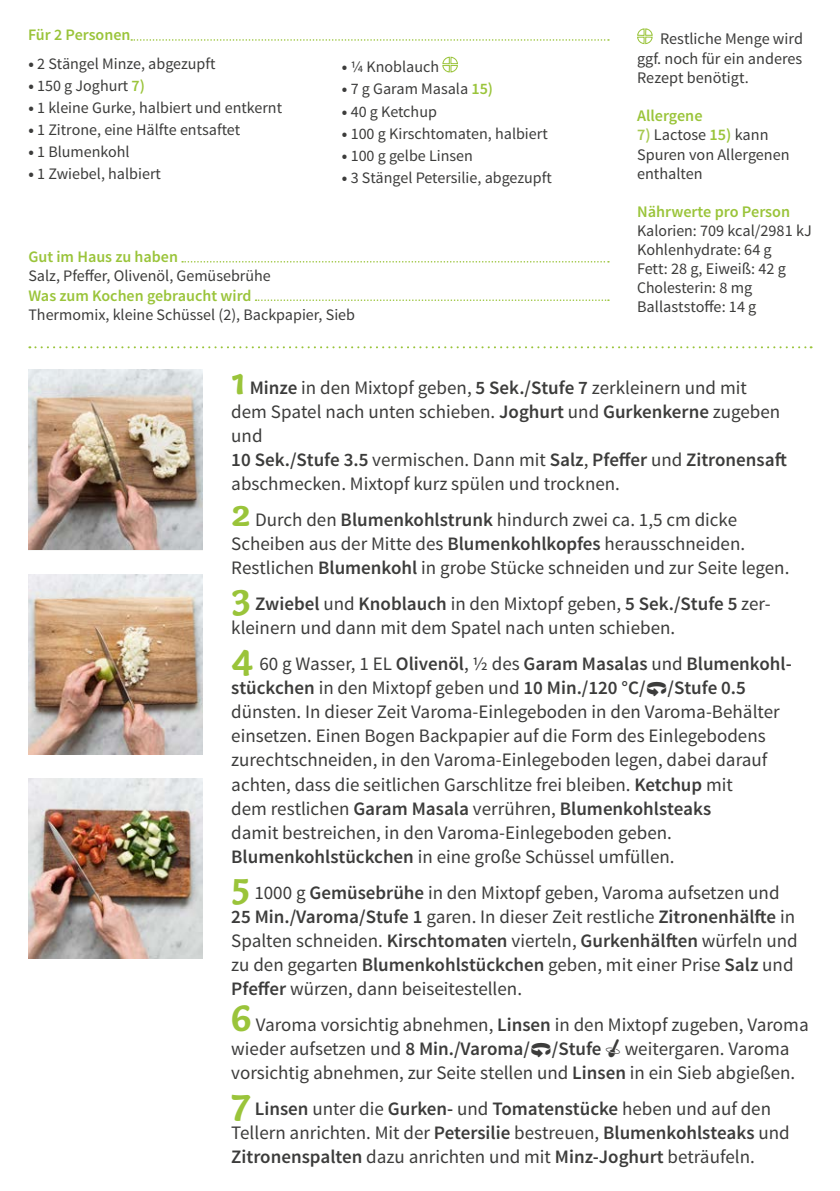
<style>
.page{position:relative;width:840px;height:1191px;background:#fff}
.page>*{position:absolute;margin:0;border:0;box-sizing:border-box;transform-origin:0 0}
.FRONT___BACK_Running{font:19px/24px "Source Sans Pro";color:#3c3c3b}
.BACK_Text_next_to_ta{font:16.2px/19.4px "Source Sans Pro";color:#3c3c3b;text-align:justify}
.BACK_Text_next_to_ta-2{font:600 16.2px "Source Sans Pro";color:#9ac43a}
.BACK_Table_Content_L{font:16px/19.2px "Source Sans Pro";color:#3c3c3b}
.BACK_Table_Content_L-2{font:600 16px "Source Sans Pro";color:#9ac43a}
.s1{font-weight:700}
.s2{font-weight:600;color:#9ac43a}
.s3{font-weight:600;color:#a6c94f}
.s4{font-family:"Capucine Basic";font-weight:700;font-size:40px;color:#9ac43a}
.s5{font-weight:600}
</style>
<div class="page">
<svg style="left:131px;top:39px;width:477px;height:2px"></svg>
<svg style="left:182px;top:261px;width:426px;height:1px"></svg>
<svg style="left:255px;top:299px;width:353px;height:2px"></svg>
<svg style="left:442px;top:56px;width:16px;height:17px"></svg>
<img style="left:28px;top:574px;width:175px;height:180px">
<img style="left:28px;top:778px;width:175px;height:180px">
<svg style="left:29px;top:346px;width:782px;height:2px"></svg>
<svg style="left:637px;top:28px;width:16px;height:17px"></svg>
<img style="left:28px;top:370px;width:175px;height:180px">
<p class="BACK_Table_Content_L-2" style="left:28px;top:25px;width:104px">Für 2 Personen</p>
<p class="BACK_Table_Content_L" style="left:28px;top:54px;width:188px"><span class="s1">•</span> 2 Stängel Minze, abgezupft</p>
<p class="BACK_Table_Content_L" style="left:28px;top:76px;width:118px"><span class="s1">•</span> 150 g Joghurt <span class="s2">7)</span></p>
<p class="BACK_Table_Content_L" style="left:28px;top:98px;width:255px"><span class="s1">•</span> 1 kleine Gurke, halbiert und entkernt</p>
<p class="BACK_Table_Content_L" style="left:28px;top:120px;width:213px"><span class="s1">•</span> 1 Zitrone, eine Hälfte entsaftet</p>
<p class="BACK_Table_Content_L" style="left:28px;top:142px;width:103px"><span class="s1">•</span> 1 Blumenkohl</p>
<p class="BACK_Table_Content_L" style="left:28px;top:164px;width:134px"><span class="s1">•</span> 1 Zwiebel, halbiert</p>
<p class="BACK_Table_Content_L" style="left:342px;top:58px;width:99px"><span class="s1">•</span> ¼ Knoblauch</p>
<p class="BACK_Table_Content_L" style="left:342px;top:80px;width:152px"><span class="s1">•</span> 7 g Garam Masala <span class="s2">15)</span></p>
<p class="BACK_Table_Content_L" style="left:342px;top:102px;width:96px"><span class="s1">•</span> 40 g Ketchup</p>
<p class="BACK_Table_Content_L" style="left:342px;top:124px;width:207px"><span class="s1">•</span> 100 g Kirschtomaten, halbiert</p>
<p class="BACK_Table_Content_L" style="left:342px;top:146px;width:132px"><span class="s1">•</span> 100 g gelbe Linsen</p>
<p class="BACK_Table_Content_L" style="left:342px;top:168px;width:211px"><span class="s1">•</span> 3 Stängel Petersilie, abgezupft</p>
<p class="BACK_Table_Content_L" style="left:28px;top:247px;width:244px"><span class="s2">Gut im Haus zu haben<br></span>Salz, Pfeffer, Olivenöl, Gemüsebrühe</p>
<p class="BACK_Table_Content_L-2" style="left:28px;top:285px;width:224px">Was zum Kochen gebraucht wird</p>
<p class="BACK_Table_Content_L" style="left:28px;top:305px;width:328px">Thermomix, kleine Schüssel (2), Backpapier, Sieb</p>
<p class="BACK_Text_next_to_ta" style="left:636px;top:29px;width:167px;text-indent:23px">Restliche Menge wird ggf. noch für ein anderes Rezept benötigt.</p>
<p class="BACK_Text_next_to_ta-2" style="left:636px;top:105px;width:67px">Allergene</p>
<p class="BACK_Text_next_to_ta" style="left:636px;top:125px;width:154px;text-align:left"><span class="s3">7)</span> Lactose <span class="s2">15)</span> kann<br>Spuren von Allergenen enthalten</p>
<p class="BACK_Text_next_to_ta-2" style="left:636px;top:201px;width:154px">Nährwerte pro Person</p>
<p class="BACK_Text_next_to_ta" style="left:636px;top:221px;width:176px">Kalorien: 709 kcal/2981 kJ</p>
<p class="BACK_Text_next_to_ta" style="left:636px;top:240px;width:136px">Kohlenhydrate: 64 g</p>
<p class="BACK_Text_next_to_ta" style="left:636px;top:259px;width:150px">Fett: 28 g, Eiweiß: 42 g</p>
<p class="BACK_Text_next_to_ta" style="left:636px;top:278px;width:117px">Cholesterin: 8 mg</p>
<p class="BACK_Text_next_to_ta" style="left:636px;top:297px;width:121px">Ballaststoffe: 14 g</p>
<p class="FRONT___BACK_Running" style="left:231px;top:376px;width:557px"><span class="s4">1</span> <span class="s5">Minze</span> in den Mixtopf geben, <span class="s5">5 Sek./Stufe 7</span> zerkleinern und mit dem Spatel nach unten schieben. <span class="s5">Joghurt</span> und <span class="s5">Gurkenkerne</span> zugeben und<br><span class="s5">10 Sek./Stufe 3.5</span> vermischen. Dann mit <span class="s5">Salz</span>, <span class="s5">Pfeffer</span> und <span class="s5">Zitronensaft </span>abschmecken. Mixtopf kurz spülen und trocknen.</p>
<p class="FRONT___BACK_Running" style="left:231px;top:508px;width:559px"><span class="s4">2</span> Durch den <span class="s5">Blumenkohlstrunk</span> hindurch zwei ca. 1,5 cm dicke<br>Scheiben aus der Mitte des <span class="s5">Blumenkohlkopfes</span> herausschneiden.<br>Restlichen <span class="s5">Blumenkohl</span> in grobe Stücke schneiden und zur Seite legen.</p>
<p class="FRONT___BACK_Running" style="left:231px;top:592px;width:540px"><span class="s4">3</span> <span class="s5">Zwiebel</span> und <span class="s5">Knoblauch</span> in den Mixtopf geben, <span class="s5">5 Sek./Stufe 5</span> zer&shy;kleinern und dann mit dem Spatel nach unten schieben.</p>
<p class="FRONT___BACK_Running" style="left:231px;top:652px;width:561px"><span class="s4">4</span> 60 g Wasser, 1 EL <span class="s5">Olivenöl</span>, ½ des <span class="s5">Garam Masalas</span> und <span class="s5">Blumenkohl&shy;stückchen</span> in den Mixtopf geben und <span class="s5">10 Min./120 °C/ /Stufe 0.5 </span>dünsten. In dieser Zeit Varoma-Einlegeboden in den Varoma-Behälter einsetzen. Einen Bogen Backpapier auf die Form des Einlegebodens zurechtschneiden, in den Varoma-Einlegeboden legen, dabei darauf achten, dass die seitlichen Garschlitze frei bleiben. <span class="s5">Ketchup</span> mit<br>dem restlichen <span class="s5">Garam Masala</span> verrühren, <span class="s5">Blumenkohlsteaks<br></span>damit bestreichen, in den Varoma-Einlegeboden geben.<br><span class="s5">Blumenkohlstückchen</span> in eine große Schüssel umfüllen.</p>
<p class="FRONT___BACK_Running" style="left:231px;top:880px;width:567px"><span class="s4">5</span> 1000 g <span class="s5">Gemüsebrühe</span> in den Mixtopf geben, Varoma aufsetzen und <span class="s5">25 Min./Varoma/Stufe 1</span> garen. In dieser Zeit restliche <span class="s5">Zitronenhälfte</span> in Spalten schneiden. <span class="s5">Kirschtomaten</span> vierteln, <span class="s5">Gurkenhälften</span> würfeln und zu den gegarten <span class="s5">Blumenkohlstückchen</span> geben, mit einer Prise <span class="s5">Salz</span> und <span class="s5">Pfeffer</span> würzen, dann beiseitestellen.</p>
<p class="FRONT___BACK_Running" style="left:231px;top:1012px;width:578px"><span class="s4">6</span> Varoma vorsichtig abnehmen, <span class="s5">Linsen</span> in den Mixtopf zugeben, Varoma wieder aufsetzen und <span class="s5">8 Min./Varoma/ /Stufe</span> weitergaren. Varoma vorsichtig abnehmen, zur Seite stellen und <span class="s5">Linsen</span> in ein Sieb abgießen.</p>
<p class="FRONT___BACK_Running" style="left:231px;top:1096px;width:559px"><span class="s4">7</span> <span class="s5">Linsen</span> unter die <span class="s5">Gurken-</span> und <span class="s5">Tomatenstücke</span> heben und auf den<br>Tellern anrichten. Mit der <span class="s5">Petersilie</span> bestreuen, <span class="s5">Blumenkohlsteaks</span> und<br><span class="s5">Zitronenspalten</span> dazu anrichten und mit <span class="s5">Minz-Joghurt</span> beträufeln.</p>
</div>
